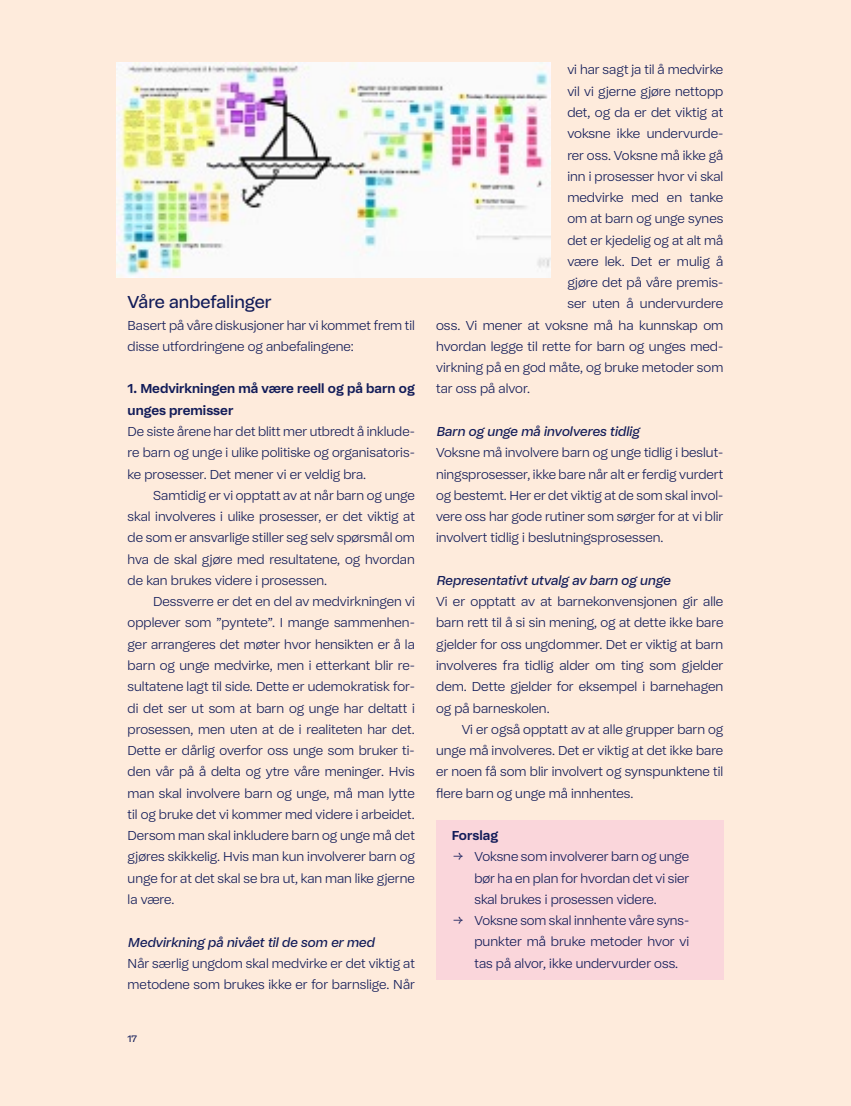
<style>
.page{position:relative;width:851px;height:1106px;background:#fff}
.page>*{position:absolute;margin:0;border:0;box-sizing:border-box;transform-origin:0 0}
.t1{font:18px "Barneombudet";color:#121c59}
.t2{font:300 13.5px/21.3px "Barneombudet";color:#121c59;text-align:justify}
.t3{font:italic 500 13.5px "Barneombudet";color:#121c59}
.t4{font:700 13.5px/21.3px "Barneombudet";color:#121c59}
.t5{font:9.75px "Barneombudet";color:#121c59}
</style>
<div class="page">
<div style="left:0;top:0;width:850px;height:1106px;background:#feebdc"></div>
<div style="left:436px;top:820px;width:287px;height:32px;background:#fad6db"></div>
<div style="left:436px;top:841px;width:287px;height:74px;background:#fad6db"></div>
<div style="left:436px;top:905px;width:287px;height:74px;background:#fad6db"></div>
<img style="left:116px;top:63px;width:434px;height:215px">
<h1 class="t1" style="left:128px;top:292px;width:145px">Våre anbefalinger</h1>
<p class="t2" style="left:128px;top:314px;width:288px">Basert på våre diskusjoner har vi kommet frem til disse utfordringene og anbefalingene:</p>
<p class="t4" style="left:128px;top:378px;width:288px">1. Medvirkningen må være reell og på barn og unges premisser</p>
<p class="t2" style="left:128px;top:420px;width:289px">De siste årene har det blitt mer utbredt å inklude&shy;re barn og unge i ulike politiske og organisatoris&shy;ke prosesser. Det mener vi er veldig bra.</p>
<p class="t2" style="left:128px;top:484px;width:289px;text-indent:26px">Samtidig er vi opptatt av at når barn og unge skal involveres i ulike prosesser, er det viktig at de som er ansvarlige stiller seg selv spørsmål om hva de skal gjøre med resultatene, og hvordan de kan brukes videre i prosessen.</p>
<p class="t2" style="left:128px;top:591px;width:289px;text-indent:26px">Dessverre er det en del av medvirkningen vi opplever som ”pyntete”. I mange sammenhen&shy;ger arrangeres det møter hvor hensikten er å la barn og unge medvirke, men i etterkant blir re&shy;sultatene lagt til side. Dette er udemokratisk for&shy;di det ser ut som at barn og unge har deltatt i prosessen, men uten at de i realiteten har det.<br>Dette er dårlig overfor oss unge som bruker ti&shy;den vår på å delta og ytre våre meninger. Hvis man skal involvere barn og unge, må man lytte til og bruke det vi kommer med videre i arbeidet.<br>Dersom man skal inkludere barn og unge må det gjøres skikkelig. Hvis man kun involverer barn og unge for at det skal se bra ut, kan man like gjerne la være.</p>
<p class="t3" style="left:128px;top:934px;width:248px">Medvirkning på nivået til de som er med</p>
<p class="t2" style="left:128px;top:952px;width:289px">Når særlig ungdom skal medvirke er det viktig at metodene som brukes ikke er for barnslige. Når</p>
<p class="t5" style="left:128px;top:1033px;width:11px">17</p>
<p class="t2" style="left:567px;top:59px;width:157px">vi har sagt ja til å medvirke</p>
<p class="t2" style="left:567px;top:80px;width:157px">vil vi gjerne gjøre nettopp</p>
<p class="t2" style="left:567px;top:102px;width:157px">det, og da er det viktig at</p>
<p class="t2" style="left:567px;top:123px;width:157px">voksne ikke undervurde-</p>
<p class="t2" style="left:567px;top:144px;width:157px">rer oss. Voksne må ikke gå</p>
<p class="t2" style="left:567px;top:165px;width:157px">inn i prosesser hvor vi skal</p>
<p class="t2" style="left:567px;top:187px;width:157px">medvirke med en tanke</p>
<p class="t2" style="left:567px;top:208px;width:157px">om at barn og unge synes</p>
<p class="t2" style="left:567px;top:229px;width:157px">det er kjedelig og at alt må</p>
<p class="t2" style="left:567px;top:250px;width:157px">være lek. Det er mulig å</p>
<p class="t2" style="left:567px;top:272px;width:157px">gjøre det på våre premis-</p>
<p class="t2" style="left:567px;top:293px;width:157px">ser uten å undervurdere</p>
<p class="t2" style="left:436px;top:314px;width:288px">oss. Vi mener at voksne må ha kunnskap om</p>
<p class="t2" style="left:436px;top:335px;width:289px">hvordan legge til rette for barn og unges med-</p>
<p class="t2" style="left:436px;top:357px;width:289px">virkning på en god måte, og bruke metoder som</p>
<p class="t2" style="left:436px;top:378px;width:95px">tar oss på alvor.</p>
<p class="t3" style="left:436px;top:423px;width:205px">Barn og unge må involveres tidlig</p>
<p class="t2" style="left:436px;top:442px;width:289px">Voksne må involvere barn og unge tidlig i beslut&shy;ningsprosesser, ikke bare når alt er ferdig vurdert og bestemt. Her er det viktig at de som skal invol&shy;vere oss har gode rutiner som sørger for at vi blir involvert tidlig i beslutningsprosessen.</p>
<p class="t3" style="left:436px;top:572px;width:236px">Representativt utvalg av barn og unge</p>
<p class="t2" style="left:436px;top:591px;width:289px">Vi er opptatt av at barnekonvensjonen gir alle barn rett til å si sin mening, og at dette ikke bare gjelder for oss ungdommer. Det er viktig at barn involveres fra tidlig alder om ting som gjelder dem. Dette gjelder for eksempel i barnehagen og på barneskolen.</p>
<p class="t2" style="left:436px;top:718px;width:289px;text-indent:26px">Vi er også opptatt av at alle grupper barn og unge må involveres. Det er viktig at det ikke bare er noen få som blir involvert og synspunktene til flere barn og unge må innhentes.</p>
<p class="t4" style="left:451px;top:824px;width:48px">Forslag</p>
<p class="t2" style="left:474px;top:846px;width:216px;text-indent:-21px">→ Voksne som involverer barn og unge bør ha en plan for hvordan det vi sier skal brukes i prosessen videre.</p>
<p class="t2" style="left:474px;top:909px;width:216px;text-indent:-21px">→ Voksne som skal innhente våre syns&shy;punkter må bruke metoder hvor vi tas på alvor, ikke undervurder oss.</p>
</div>
